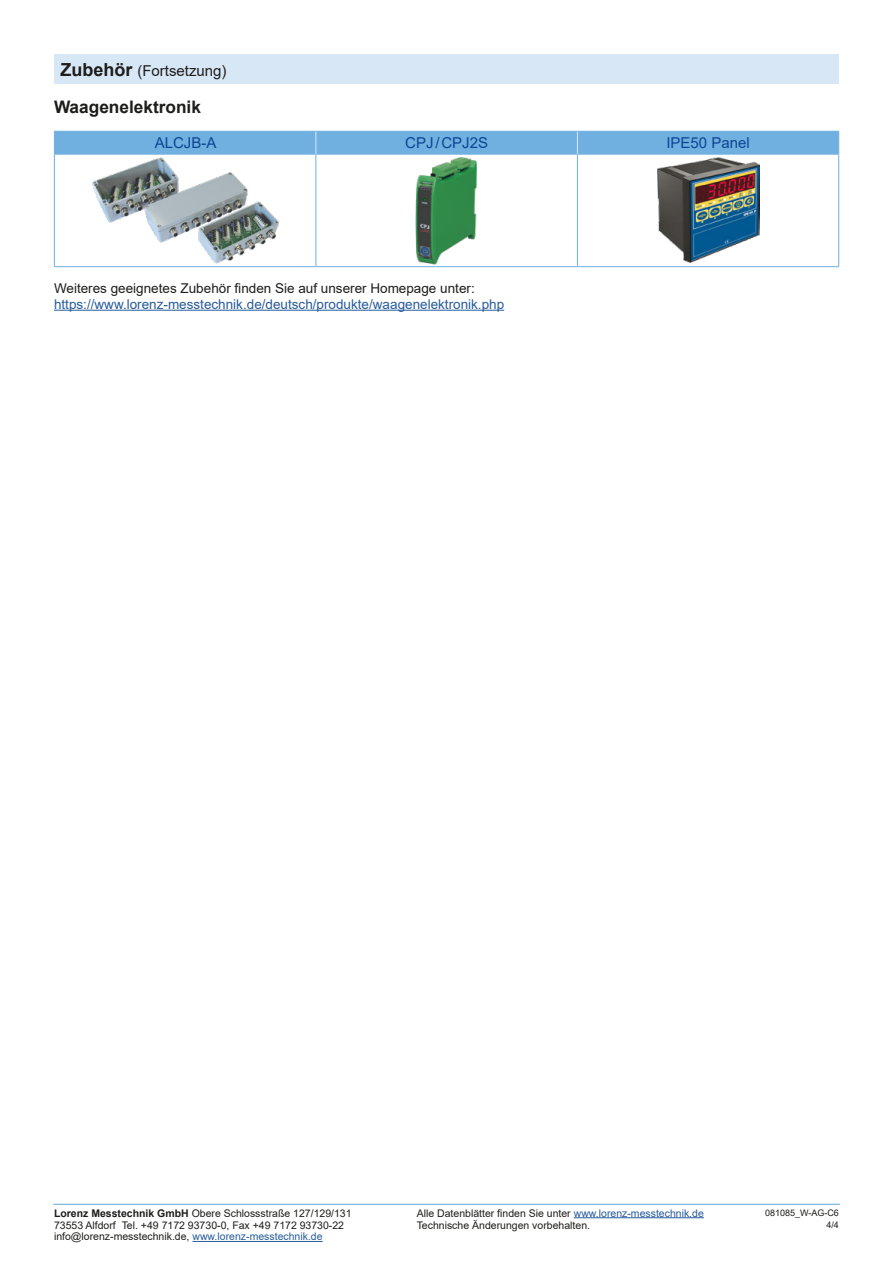
<style>
.page{position:relative;width:893px;height:1263px;background:#fff}
.page>*{position:absolute;margin:0;border:0;box-sizing:border-box;transform-origin:0 0}
.t1{font:700 17.25px "Arial";color:#1d1d1b}
.t2{font:15px "Arial";color:#104493}
.t3{font:15px "Arial";color:#1d1d1b}
.t4{font:13.5px "Arial";color:#275b9b}
.t5{font:13.5px "Arial";color:#1d1d1b}
.t6{font:10.5px/12.6px "Arial";color:#1d1d1b}
.t7{font:9px/12.6px "Arial";color:#1d1d1b;text-align:right}
.s1{font-weight:700;font-size:18px}
.s2{font-weight:700}
.s3{color:#275b9b}
</style>
<div class="page">
<hr style="left:53px;top:1204px;width:787px;height:1px;background:#6fb0e0">
<hr style="left:192px;top:1241px;width:131px;height:1px;background:#275b9b">
<hr style="left:574px;top:1217px;width:130px;height:1px;background:#275b9b">
<div style="left:54px;top:54px;width:785px;height:30px;background:#d8e7f6"></div>
<hr style="left:54px;top:154px;width:262px;height:1px;background:#6fb0e0">
<hr style="left:316px;top:154px;width:261px;height:1px;background:#6fb0e0">
<hr style="left:577px;top:154px;width:262px;height:1px;background:#6fb0e0">
<hr style="left:54px;top:155px;width:1px;height:111px;background:#6fb0e0">
<hr style="left:315px;top:155px;width:1px;height:111px;background:#6fb0e0">
<hr style="left:577px;top:155px;width:1px;height:111px;background:#6fb0e0">
<hr style="left:838px;top:155px;width:1px;height:111px;background:#6fb0e0">
<hr style="left:54px;top:266px;width:262px;height:1px;background:#6fb0e0">
<hr style="left:316px;top:266px;width:261px;height:1px;background:#6fb0e0">
<hr style="left:577px;top:266px;width:262px;height:1px;background:#6fb0e0">
<div style="left:54px;top:131px;width:785px;height:23px;background:#6fb0e0"></div>
<img style="left:92px;top:157px;width:187px;height:107px">
<img style="left:415px;top:157px;width:62px;height:108px">
<img style="left:657px;top:158px;width:102px;height:105px">
<hr style="left:54px;top:310px;width:450px;height:1px;background:#275b9b">
<h2 class="t3" style="left:60px;top:60px;width:168px"><span class="s1">Zubehör</span> (Fortsetzung)</h2>
<h1 class="t1" style="left:54px;top:95px;width:148px">Waagenelektronik</h1>
<h2 class="t2" style="left:155px;top:133px;width:63px">ALCJB-A</h2>
<h2 class="t2" style="left:405px;top:133px;width:84px">CPJ/CPJ2S</h2>
<h2 class="t2" style="left:666px;top:133px;width:85px">IPE50 Panel</h2>
<p class="t5" style="left:54px;top:278px;width:422px">Weiteres geeignetes Zubehör finden Sie auf unserer Homepage unter:</p>
<p class="t4" style="left:54px;top:295px;width:452px">https://www.lorenz-messtechnik.de/deutsch/produkte/waagenelektronik.php</p>
<p class="t6" style="left:54px;top:1206px;width:299px"><span class="s2">Lorenz Messtechnik GmbH</span> Obere Schlossstraße 127/129/131<br>73553 Alfdorf Tel. +49 7172 93730-0, Fax +49 7172 93730-22</p>
<p class="t6" style="left:54px;top:1230px;width:270px">info@lorenz-messtechnik.de, <span class="s3">www.lorenz-messtechnik.de</span></p>
<p class="t6" style="left:417px;top:1206px;width:289px">Alle Datenblätter finden Sie unter <span class="s3">www.lorenz-messtechnik.de<br></span>Technische Änderungen vorbehalten.</p>
<p class="t7" style="left:765px;top:1206px;width:75px">081085_W-AG-C6<br>4/4</p>
</div>
